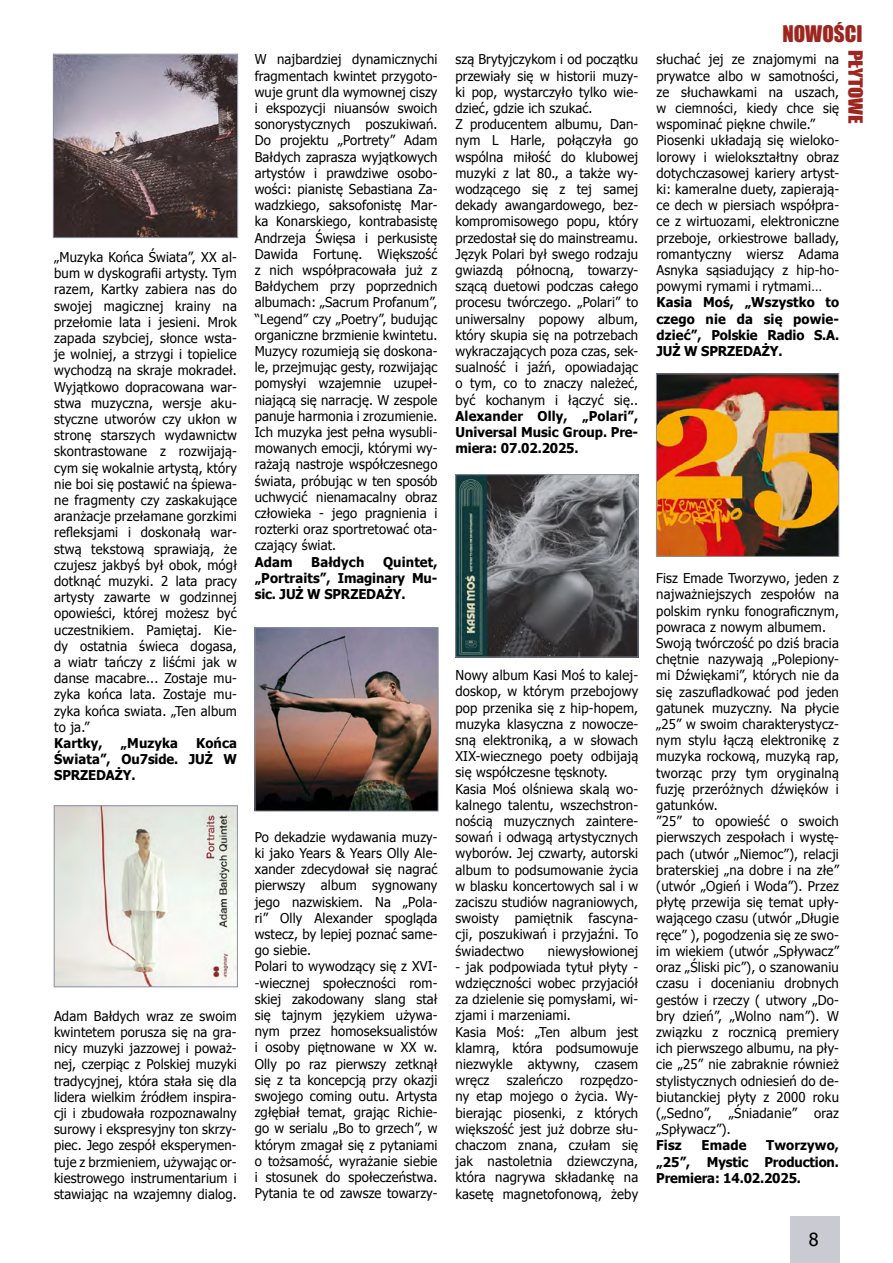
<style>
.page{position:relative;width:893px;height:1263px;background:#fff}
.page>*{position:absolute;margin:0;border:0;box-sizing:border-box;transform-origin:0 0}
.t1{font:21px "Impact";color:#9d2620}
.t2{font:18px "Impact";color:#9d2620;scale:1.15 1}
.t3{font:18px "Tahoma";color:#000}
.t4{font:13.5px/16.2px "Tahoma";letter-spacing:.015em;color:#000}
.t5{font:700 13.5px/16.2px "Tahoma";color:#000;text-align:justify}
</style>
<div class="page">
<div style="left:790px;top:1216px;width:50px;height:47px;background:#cacbd2"></div>
<img style="left:56px;top:807px;width:180px;height:178px">
<div style="left:54px;top:805px;width:184px;height:182px;border:1px solid #8a90a2"></div>
<img style="left:257px;top:629px;width:179px;height:180px">
<div style="left:255px;top:627px;width:183px;height:184px;border:1px solid #8a90a2"></div>
<img style="left:55px;top:56px;width:181px;height:180px">
<div style="left:53px;top:54px;width:185px;height:184px;border:1px solid #8a90a2"></div>
<img style="left:457px;top:476px;width:179px;height:179px">
<div style="left:455px;top:474px;width:183px;height:183px;border:1px solid #8a90a2"></div>
<img style="left:658px;top:376px;width:179px;height:179px">
<div style="left:656px;top:374px;width:183px;height:183px;border:1px solid #8a90a2"></div>
<p class="t4" style="left:54px;top:248px;width:184px;text-align:justify">„Muzyka Końca Świata”, XX al&shy;bum w dyskografii artysty. Tym razem, Kartky zabiera nas do swojej magicznej krainy na przełomie lata i jesieni. Mrok zapada szybciej, słonce wsta&shy;je wolniej, a strzygi i topielice wychodzą na skraje mokradeł.<br>Wyjątkowo dopracowana war&shy;stwa muzyczna, wersje aku&shy;styczne utworów czy ukłon w stronę starszych wydawnictw skontrastowane z rozwijają&shy;cym się wokalnie artystą, który nie boi się postawić na śpiewa&shy;ne fragmenty czy zaskakujące aranżacje przełamane gorzkimi refleksjami i doskonałą war&shy;stwą tekstową sprawiają, że czujesz jakbyś był obok, mógł dotknąć muzyki. 2 lata pracy artysty zawarte w godzinnej opowieści, której możesz być uczestnikiem. Pamiętaj. Kie&shy;dy ostatnia świeca dogasa, a wiatr tańczy z liśćmi jak w danse macabre... Zostaje mu&shy;zyka końca lata. Zostaje mu&shy;zyka końca swiata. „Ten album to ja.”</p>
<p class="t5" style="left:54px;top:734px;width:50px">Kartky,</p>
<p class="t5" style="left:121px;top:734px;width:59px">„Muzyka</p>
<p class="t5" style="left:54px;top:734px;width:184px;text-indent:142px">Końca Świata”, Ou7side. JUŻ W SPRZEDAŻY.</p>
<p class="t4" style="left:255px;top:51px;width:184px;text-align:justify">W najbardziej dynamicznychi fragmentach kwintet przygoto&shy;wuje grunt dla wymownej ciszy i ekspozycji niuansów swoich sonorystycznych poszukiwań.<br>Do projektu „Portrety” Adam Bałdych zaprasza wyjątkowych artystów i prawdziwe osobo&shy;wości: pianistę Sebastiana Za&shy;wadzkiego, saksofonistę Mar&shy;ka Konarskiego, kontrabasistę Andrzeja Święsa i perkusistę Dawida Fortunę. Większość z nich współpracowała już z Bałdychem przy poprzednich albumach: „Sacrum Profanum”, “Legend” czy „Poetry”, budując organiczne brzmienie kwintetu.<br>Muzycy rozumieją się doskona&shy;le, przejmując gesty, rozwijając pomysłyi wzajemnie uzupeł&shy;niającą się narrację. W zespole panuje harmonia i zrozumienie.<br>Ich muzyka jest pełna wysubli&shy;mowanych emocji, którymi wy&shy;rażają nastroje współczesnego świata, próbując w ten sposób uchwycić nienamacalny obraz człowieka - jego pragnienia i rozterki oraz sportretować ota&shy;czający świat.</p>
<p class="t5" style="left:255px;top:553px;width:39px">Adam</p>
<p class="t5" style="left:311px;top:553px;width:55px">Bałdych</p>
<p class="t5" style="left:255px;top:553px;width:184px;text-indent:128px">Quintet, „Portraits”, Imaginary Mu&shy;sic. JUŻ W SPRZEDAŻY.</p>
<p class="t4" style="left:54px;top:1007px;width:184px;text-align:justify">Adam Bałdych wraz ze swoim kwintetem porusza się na gra&shy;nicy muzyki jazzowej i poważ&shy;nej, czerpiąc z Polskiej muzyki tradycyjnej, która stała się dla lidera wielkim źródłem inspira&shy;cji i zbudowała rozpoznawalny surowy i ekspresyjny ton skrzy&shy;piec. Jego zespół eksperymen&shy;tuje z brzmieniem, używając or&shy;kiestrowego instrumentarium i stawiając na wzajemny dialog.</p>
<p class="t4" style="left:255px;top:828px;width:184px">Po dekadzie wydawania muzy&shy;ki jako Years &amp; Years Olly Ale&shy;xander zdecydował się nagrać pierwszy album sygnowany jego nazwiskiem. Na „Pola&shy;ri” Olly Alexander spogląda wstecz, by lepiej poznać same&shy;go siebie.<br>Polari to wywodzący się z XVI--wiecznej społeczności rom&shy;skiej zakodowany slang stał się tajnym językiem używa&shy;nym przez homoseksualistów i osoby piętnowane w XX w.<br>Olly po raz pierwszy zetknął się z ta koncepcją przy okazji swojego coming outu. Artysta zgłębiał temat, grając Richie&shy;go w serialu „Bo to grzech”, w którym zmagał się z pytaniami o tożsamość, wyrażanie siebie i stosunek do społeczeństwa.<br>Pytania te od zawsze towarzy-</p>
<p class="t4" style="left:455px;top:51px;width:184px">szą Brytyjczykom i od początku przewiały się w historii muzy&shy;ki pop, wystarczyło tylko wie&shy;dzieć, gdzie ich szukać.<br>Z producentem albumu, Dan&shy;nym L Harle, połączyła go wspólna miłość do klubowej muzyki z lat 80., a także wy&shy;wodzącego się z tej samej dekady awangardowego, bez&shy;kompromisowego popu, który przedostał się do mainstreamu.<br>Język Polari był swego rodzaju gwiazdą północną, towarzy&shy;szącą duetowi podczas całego procesu twórczego. „Polari” to uniwersalny popowy album, który skupia się na potrzebach wykraczających poza czas, sek&shy;sualność i jaźń, opowiadając o tym, co to znaczy należeć, być kochanym i łączyć się..</p>
<p class="t5" style="left:455px;top:407px;width:184px">Alexander Olly, „Polari”, Universal Music Group. Pre&shy;miera: 07.02.2025.</p>
<p class="t4" style="left:455px;top:666px;width:184px">Nowy album Kasi Moś to kalej&shy;doskop, w którym przebojowy pop przenika się z hip-hopem, muzyka klasyczna z nowocze&shy;sną elektroniką, a w słowach<br>XIX-wiecznego poety odbijają się współczesne tęsknoty.<br>Kasia Moś olśniewa skalą wo&shy;kalnego talentu, wszechstron&shy;nością muzycznych zaintere&shy;sowań i odwagą artystycznych wyborów. Jej czwarty, autorski album to podsumowanie życia w blasku koncertowych sal i w zaciszu studiów nagraniowych, swoisty pamiętnik fascyna&shy;cji, poszukiwań i przyjaźni. To świadectwo</p>
<p class="t4" style="left:548px;top:942px;width:92px">niewysłowionej</p>
<p class="t4" style="left:455px;top:958px;width:184px">- jak podpowiada tytuł płyty - wdzięczności wobec przyjaciół za dzielenie się pomysłami, wi&shy;zjami i marzeniami.<br>Kasia Moś: „Ten album jest klamrą, która podsumowuje niezwykle aktywny, czasem wręcz</p>
<p class="t4" style="left:507px;top:1071px;width:58px">szaleńczo</p>
<p class="t4" style="left:455px;top:1071px;width:184px;text-align:justify;text-indent:125px">rozpędzo&shy;ny etap mojego o życia. Wy&shy;bierając piosenki, z których większość jest już dobrze słu&shy;chaczom znana, czułam się jak nastoletnia dziewczyna, która nagrywa składankę na kasetę magnetofonową, żeby</p>
<h1 class="t1" style="left:782px;top:17px;width:81px">NOWOŚCI</h1>
<h2 class="t2" style="left:870px;top:49px;width:66px;rotate:90deg">PŁYTOWE</h2>
<p class="t4" style="left:656px;top:51px;width:184px">słuchać jej ze znajomymi na prywatce albo w samotności, ze słuchawkami na uszach, w ciemności, kiedy chce się wspominać piękne chwile.”<br>Piosenki układają się wieloko&shy;lorowy i wielokształtny obraz dotychczasowej kariery artyst&shy;ki: kameralne duety, zapierają&shy;ce dech w piersiach współpra&shy;ce z wirtuozami, elektroniczne przeboje, orkiestrowe ballady, romantyczny wiersz Adama<br>Asnyka sąsiadujący z hip-ho&shy;powymi rymami i rytmami…</p>
<p class="t5" style="left:656px;top:293px;width:184px">Kasia Moś, „Wszystko to czego nie da się powie&shy;dzieć”, Polskie Radio S.A.<br>JUŻ W SPRZEDAŻY.</p>
<p class="t4" style="left:656px;top:570px;width:184px">Fisz Emade Tworzywo, jeden z najważniejszych zespołów na polskim rynku fonograficznym, powraca z nowym albumem.<br>Swoją twórczość po dziś bracia chętnie nazywają „Polepiony&shy;mi Dźwiękami”, których nie da się zaszufladkować pod jeden gatunek muzyczny. Na płycie „25” w swoim charakterystycz&shy;nym stylu łączą elektronikę z muzyka rockową, muzyką rap, tworząc przy tym oryginalną fuzję przeróżnych dźwięków i gatunków.<br>”25” to opowieść o swoich pierwszych zespołach i wystę&shy;pach (utwór „Niemoc”), relacji braterskiej „na dobre i na złe” (utwór „Ogień i Woda”). Przez płytę przewija się temat upły&shy;wającego czasu (utwór „Długie ręce” ), pogodzenia się ze swo&shy;im wiekiem (utwór „Spływacz” oraz „Śliski pic”), o szanowaniu czasu i docenianiu drobnych gestów i rzeczy ( utwory „Do&shy;bry dzień”, „Wolno nam”). W związku z rocznicą premiery ich pierwszego albumu, na pły&shy;cie „25” nie zabraknie również stylistycznych odniesień do de&shy;biutanckiej płyty z 2000 roku („Sedno”,</p>
<p class="t4" style="left:729px;top:1104px;width:70px">„Śniadanie”</p>
<p class="t4" style="left:814px;top:1104px;width:26px">oraz</p>
<p class="t4" style="left:656px;top:1120px;width:76px">„Spływacz”).</p>
<p class="t5" style="left:656px;top:1136px;width:27px">Fisz</p>
<p class="t5" style="left:702px;top:1136px;width:46px">Emade</p>
<p class="t5" style="left:656px;top:1136px;width:184px;text-indent:110px">Tworzywo, „25”, Mystic Production.<br>Premiera: 14.02.2025.</p>
<h2 class="t3" style="left:809px;top:1227px;width:11px">8</h2>
</div>
